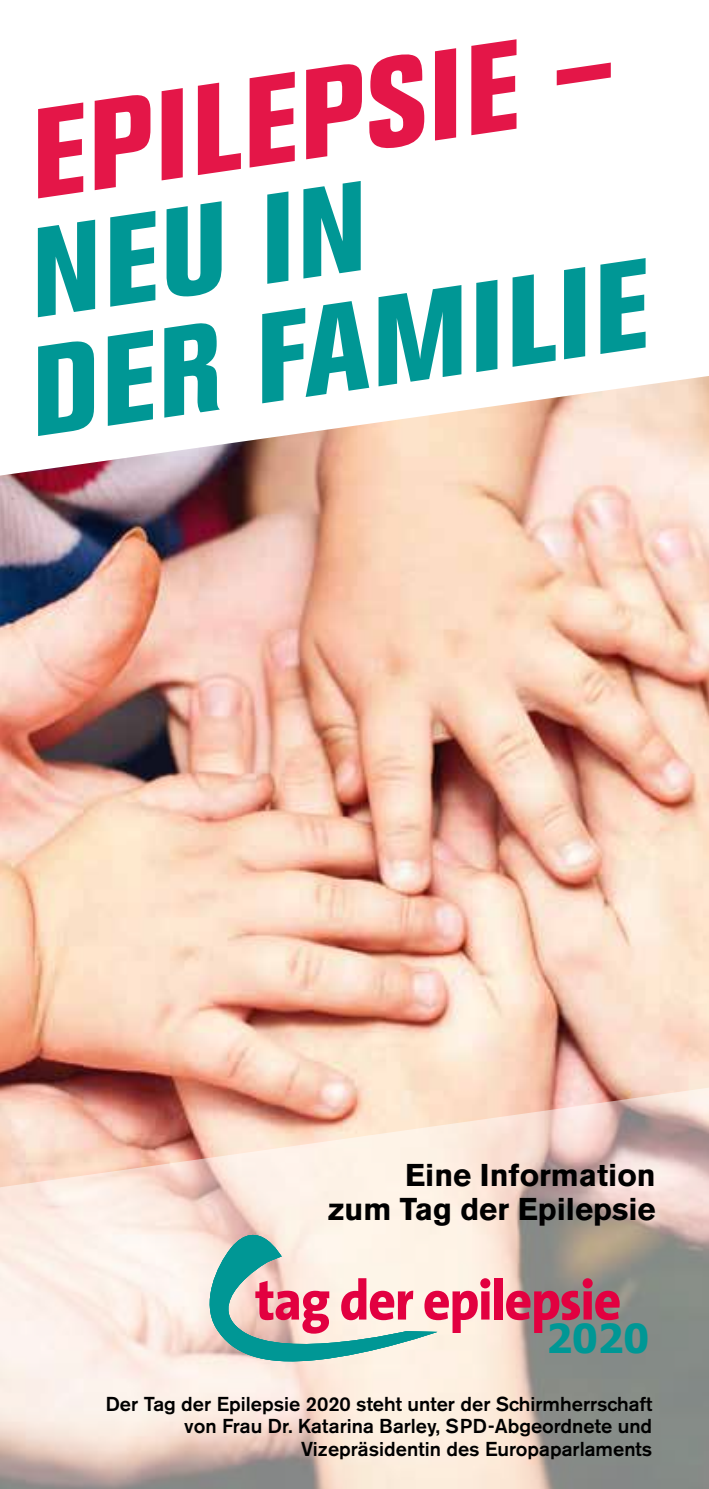
<style>
.page{position:relative;width:709px;height:1489px;background:#fff}
.page>*{position:absolute;margin:0;border:0;box-sizing:border-box;transform-origin:0 0}
.t1{font:italic 800 condensed 125px/116.8px "Akzidenz Grotesk BE";color:#009795}
.t2{font:italic 800 condensed 125px "Akzidenz Grotesk BE";color:#e41648}
.t3{font:700 40.25px "Tahoma";color:#009795}
.t4{font:700 31.25px/33.8px "Akzidenz Grotesk BE";color:#000;text-align:right}
.t5{font:500 20px/22.5px "Akzidenz Grotesk BE";color:#000;text-align:right}
</style>
<div class="page">
<img style="left:0;top:376px;width:709px;height:706px">
<svg style="left:0;top:1082px;width:709px;height:406px;background:#dcc9bf"></svg>
<div style="left:494px;top:1278px;width:8px;height:41px;background:#e20040"></div>
<svg style="left:506px;top:1278px;width:113px;height:54px;background:#b35c71"></svg>
<svg style="left:210px;top:1234px;width:280px;height:127px;background:#ccbebd"></svg>
<h1 class="t2" style="left:15px;top:83px;width:590px;rotate:-8deg">EPILEPSIE –</h1>
<h1 class="t1" style="left:1px;top:220px;width:624px;rotate:-8deg">NEU IN<br>DER FAMILIE</h1>
<h3 class="t4" style="left:327px;top:1158px;width:330px">Eine Information<br>zum Tag der Epilepsie</h3>
<h2 class="t3" style="left:546px;top:1310px;width:104px">2020</h2>
<p class="t5" style="left:106px;top:1392px;width:548px">Der Tag der Epilepsie 2020 steht unter der Schirmherrschaft von Frau Dr. Katarina Barley, SPD-Abgeordnete und<br>Vizepräsidentin des Europaparlaments</p>
</div>
